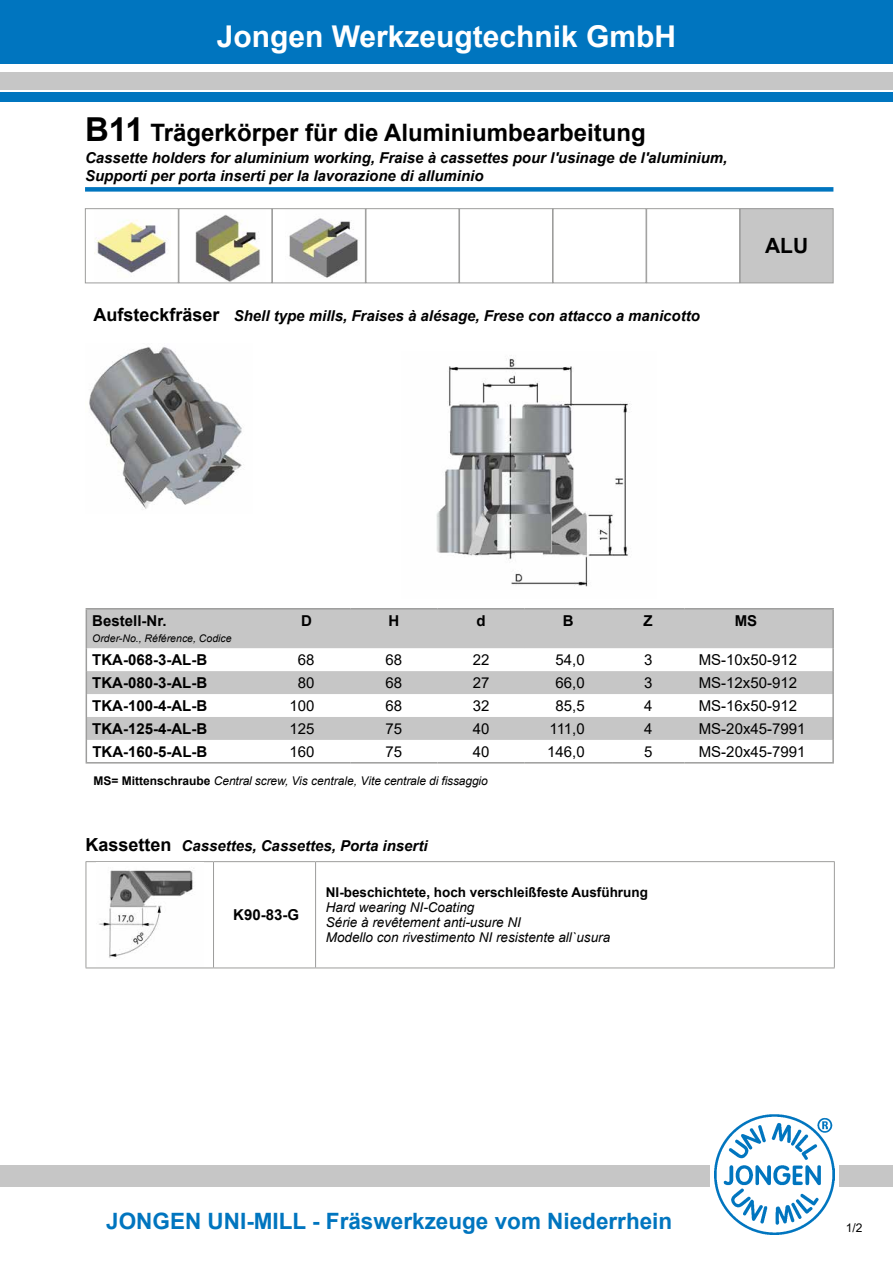
<style>
.page{position:relative;width:893px;height:1263px;background:#fff}
.page>*{position:absolute;margin:0;border:0;box-sizing:border-box;transform-origin:0 0}
.t1{font:700 30px "Arial";color:#fff}
.t2{font:700 24px "Arial";color:#000}
.t3{font:700 22.5px "Arial";color:#0075bf}
.t4{font:700 21px "Arial";color:#000}
.t5{font:italic 700 15px/18px "Arial";color:#000}
.t6{font:15px "Arial";color:#000}
.t7{font:700 15px "Arial";color:#000}
.t8{font:italic 13.5px/15px "Arial";color:#000}
.t9{font:700 13.5px "Arial";color:#000}
.t10{font:italic 12px "Arial";letter-spacing:-.01em;color:#000}
.t11{font:12px "Arial";color:#000}
.t12{font:italic 10.5px "Arial";color:#000}
.s1{font-size:33px}
.s2{font-style:normal;font-size:18px}
.s3{font-weight:700;font-style:normal}
</style>
<div class="page">
<div style="left:0;top:1165px;width:710px;height:21px;background:#c6c6c6"></div>
<div style="left:839px;top:1165px;width:54px;height:21px;background:#c6c6c6"></div>
<img style="left:714px;top:1114px;width:121px;height:121px">
<div style="left:0;top:0;width:893px;height:64px;background:#0075bf"></div>
<div style="left:0;top:92px;width:893px;height:10px;background:#0075bf"></div>
<div style="left:0;top:72px;width:893px;height:17px;background:#c6c6c6"></div>
<svg style="left:87px;top:609px;width:745px;height:131px;fill:#c6c6c6"></svg>
<hr style="left:86px;top:609px;width:1px;height:39px;background:#9d9d9c">
<hr style="left:86px;top:608px;width:177px;height:1px;background:#9d9d9c">
<hr style="left:263px;top:608px;width:87px;height:1px;background:#9d9d9c">
<hr style="left:350px;top:608px;width:87px;height:1px;background:#9d9d9c">
<hr style="left:437px;top:608px;width:88px;height:1px;background:#9d9d9c">
<hr style="left:525px;top:608px;width:87px;height:1px;background:#9d9d9c">
<hr style="left:612px;top:608px;width:72px;height:1px;background:#9d9d9c">
<hr style="left:684px;top:608px;width:150px;height:1px;background:#9d9d9c">
<hr style="left:832px;top:609px;width:2px;height:39px;background:#9d9d9c">
<hr style="left:832px;top:648px;width:2px;height:23px;background:#9d9d9c">
<hr style="left:832px;top:671px;width:2px;height:23px;background:#9d9d9c">
<hr style="left:832px;top:694px;width:2px;height:23px;background:#9d9d9c">
<hr style="left:832px;top:717px;width:2px;height:23px;background:#9d9d9c">
<svg style="left:86px;top:648px;width:1px;height:114px"></svg>
<hr style="left:86px;top:762px;width:177px;height:1px;background:#9d9d9c">
<hr style="left:263px;top:762px;width:87px;height:1px;background:#9d9d9c">
<hr style="left:350px;top:762px;width:87px;height:1px;background:#9d9d9c">
<hr style="left:437px;top:762px;width:88px;height:1px;background:#9d9d9c">
<hr style="left:525px;top:762px;width:87px;height:1px;background:#9d9d9c">
<hr style="left:612px;top:762px;width:72px;height:1px;background:#9d9d9c">
<hr style="left:832px;top:740px;width:2px;height:22px;background:#9d9d9c">
<hr style="left:684px;top:762px;width:150px;height:1px;background:#9d9d9c">
<img style="left:436px;top:358px;width:194px;height:229px">
<img style="left:94px;top:220px;width:72px;height:53px">
<div style="left:85px;top:208px;width:94px;height:75px;border:1px solid #9d9d9c"></div>
<img style="left:195px;top:214px;width:65px;height:67px">
<div style="left:179px;top:208px;width:93px;height:75px;border:1px solid #9d9d9c"></div>
<img style="left:289px;top:218px;width:69px;height:60px">
<div style="left:272px;top:208px;width:94px;height:75px;border:1px solid #9d9d9c"></div>
<div style="left:366px;top:208px;width:93px;height:75px;border:1px solid #9d9d9c"></div>
<div style="left:459px;top:208px;width:94px;height:75px;border:1px solid #9d9d9c"></div>
<div style="left:553px;top:208px;width:93px;height:75px;border:1px solid #9d9d9c"></div>
<div style="left:646px;top:208px;width:94px;height:75px;border:1px solid #9d9d9c"></div>
<div style="left:740px;top:209px;width:93px;height:74px;background:#c6c6c6"></div>
<div style="left:740px;top:208px;width:93px;height:75px;border:1px solid #9d9d9c"></div>
<img style="left:89px;top:347px;width:153px;height:162px">
<div style="left:85px;top:187px;width:748px;height:5px;background:#0075bf"></div>
<hr style="left:86px;top:861px;width:128px;height:1px;background:#9d9d9c">
<hr style="left:86px;top:862px;width:1px;height:105px;background:#9d9d9c">
<hr style="left:214px;top:861px;width:102px;height:1px;background:#9d9d9c">
<hr style="left:213px;top:862px;width:1px;height:105px;background:#9d9d9c">
<hr style="left:316px;top:861px;width:519px;height:1px;background:#9d9d9c">
<hr style="left:315px;top:862px;width:1px;height:105px;background:#9d9d9c">
<hr style="left:834px;top:862px;width:1px;height:105px;background:#9d9d9c">
<hr style="left:86px;top:967px;width:128px;height:1px;background:#9d9d9c">
<hr style="left:214px;top:967px;width:102px;height:1px;background:#9d9d9c">
<hr style="left:316px;top:967px;width:519px;height:1px;background:#9d9d9c">
<img style="left:99px;top:868px;width:95px;height:91px">
<h1 class="t1" style="left:217px;top:15px;width:461px">Jongen Werkzeugtechnik GmbH</h1>
<h2 class="t2" style="left:85px;top:115px;width:562px"><span class="s1">B11</span> Trägerkörper für die Aluminiumbearbeitung</h2>
<p class="t5" style="left:85px;top:149px;width:644px">Cassette holders for aluminium working, Fraise à cassettes pour l'usinage de l'aluminium,<br>Supporti per porta inserti per la lavorazione di alluminio</p>
<p class="t5" style="left:94px;top:307px;width:608px"><span class="s2">Aufsteckfräser</span> Shell type mills, Fraises à alésage, Frese con attacco a manicotto</p>
<h3 class="t4" style="left:765px;top:231px;width:45px">ALU</h3>
<p class="t7" style="left:92px;top:610px;width:76px">Bestell-Nr.</p>
<p class="t12" style="left:92px;top:632px;width:141px">Order-No., Référence, Codice</p>
<p class="t7" style="left:301px;top:610px;width:12px">D</p>
<p class="t7" style="left:388px;top:610px;width:12px">H</p>
<p class="t7" style="left:477px;top:610px;width:11px">d</p>
<p class="t7" style="left:563px;top:610px;width:12px">B</p>
<p class="t7" style="left:644px;top:610px;width:11px">Z</p>
<p class="t7" style="left:735px;top:610px;width:24px">MS</p>
<p class="t7" style="left:92px;top:649px;width:116px">TKA-068-3-AL-B</p>
<p class="t6" style="left:298px;top:649px;width:18px">68</p>
<p class="t6" style="left:386px;top:649px;width:18px">68</p>
<p class="t6" style="left:473px;top:649px;width:18px">22</p>
<p class="t6" style="left:556px;top:649px;width:31px">54,0</p>
<p class="t6" style="left:644px;top:649px;width:10px">3</p>
<p class="t6" style="left:699px;top:649px;width:100px">MS-10x50-912</p>
<p class="t7" style="left:92px;top:672px;width:116px">TKA-080-3-AL-B</p>
<p class="t6" style="left:298px;top:672px;width:18px">80</p>
<p class="t6" style="left:386px;top:672px;width:18px">68</p>
<p class="t6" style="left:473px;top:672px;width:18px">27</p>
<p class="t6" style="left:556px;top:672px;width:31px">66,0</p>
<p class="t6" style="left:644px;top:672px;width:10px">3</p>
<p class="t6" style="left:699px;top:672px;width:100px">MS-12x50-912</p>
<p class="t7" style="left:92px;top:695px;width:116px">TKA-100-4-AL-B</p>
<p class="t6" style="left:289px;top:695px;width:27px">100</p>
<p class="t6" style="left:386px;top:695px;width:18px">68</p>
<p class="t6" style="left:473px;top:695px;width:18px">32</p>
<p class="t6" style="left:556px;top:695px;width:31px">85,5</p>
<p class="t6" style="left:644px;top:695px;width:10px">4</p>
<p class="t6" style="left:699px;top:695px;width:100px">MS-16x50-912</p>
<p class="t7" style="left:92px;top:718px;width:116px">TKA-125-4-AL-B</p>
<p class="t6" style="left:289px;top:718px;width:27px">125</p>
<p class="t6" style="left:386px;top:718px;width:18px">75</p>
<p class="t6" style="left:473px;top:718px;width:18px">40</p>
<p class="t6" style="left:549px;top:718px;width:37px">111,0</p>
<p class="t6" style="left:644px;top:718px;width:10px">4</p>
<p class="t6" style="left:699px;top:718px;width:108px">MS-20x45-7991</p>
<p class="t7" style="left:92px;top:741px;width:116px">TKA-160-5-AL-B</p>
<p class="t6" style="left:289px;top:741px;width:27px">160</p>
<p class="t6" style="left:386px;top:741px;width:18px">75</p>
<p class="t6" style="left:473px;top:741px;width:18px">40</p>
<p class="t6" style="left:547px;top:741px;width:39px">146,0</p>
<p class="t6" style="left:644px;top:741px;width:10px">5</p>
<p class="t6" style="left:699px;top:741px;width:108px">MS-20x45-7991</p>
<p class="t10" style="left:94px;top:773px;width:396px"><span class="s3">MS= Mittenschraube</span> Central screw, Vis centrale, Vite centrale di fissaggio</p>
<p class="t5" style="left:86px;top:838px;width:343px"><span class="s2">Kassetten</span> Cassettes, Cassettes, Porta inserti</p>
<p class="t7" style="left:233px;top:904px;width:67px">K90-83-G</p>
<p class="t9" style="left:326px;top:883px;width:324px">NI-beschichtete, hoch verschleißfeste Ausführung</p>
<p class="t8" style="left:326px;top:900px;width:286px">Hard wearing NI-Coating<br>Série à revêtement anti-usure NI<br>Modello con rivestimento NI resistente all`usura</p>
<h3 class="t3" style="left:106px;top:1205px;width:567px">JONGEN UNI-MILL - Fräswerkzeuge vom Niederrhein</h3>
<p class="t11" style="left:846px;top:1220px;width:18px">1/2</p>
</div>
